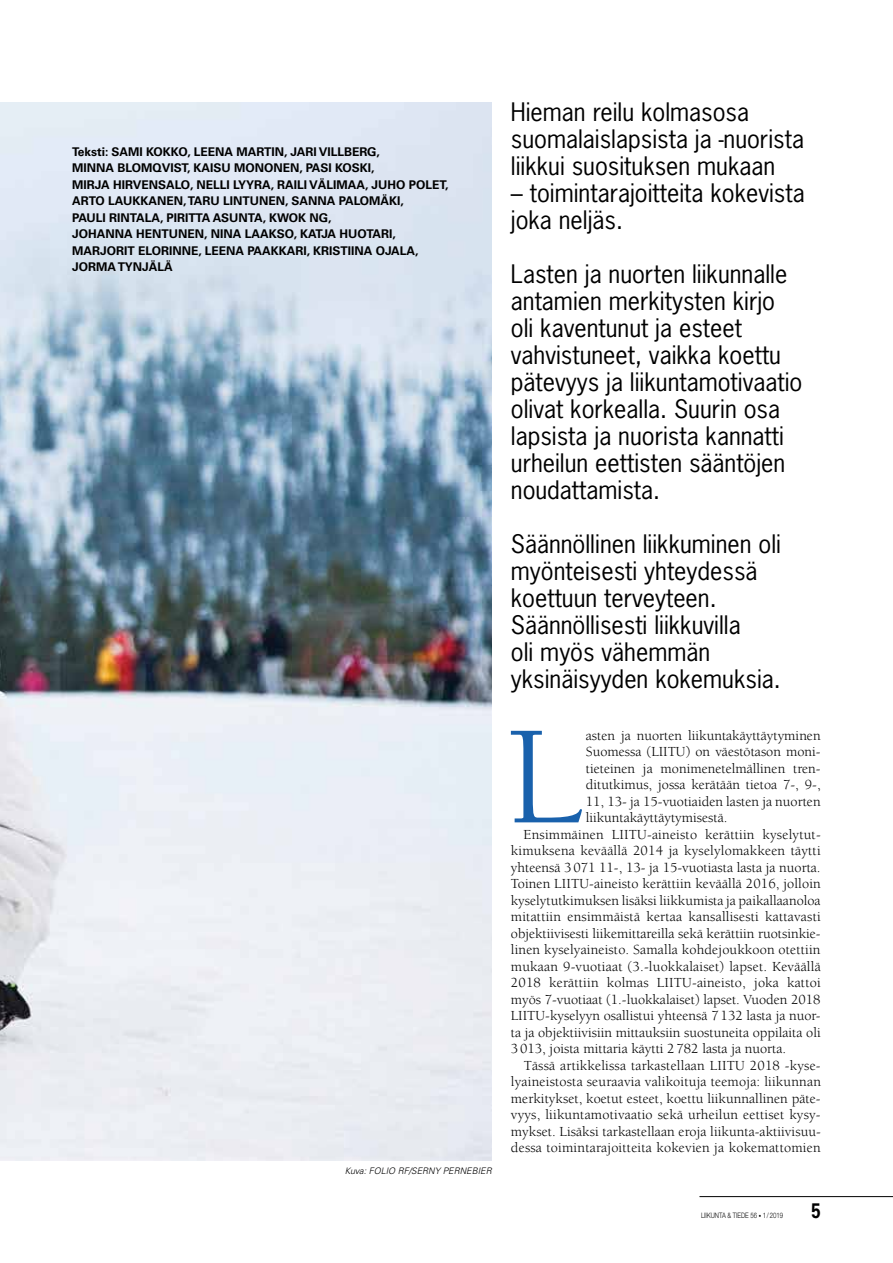
<style>
.page{position:relative;width:893px;height:1263px;background:#fff}
.page>*{position:absolute;margin:0;border:0;box-sizing:border-box;transform-origin:0 0}
.t1{font:144.15px "Berkeley Std";color:#1961ac}
.t2{font:24px/27px "News Gothic";color:#000}
.t3{font:700 21px "Univers";color:#000;scale:.8 1}
.t4{font:14.25px "Berkeley Std";letter-spacing:.005em;color:#000}
.t5{font:700 12px/16.5px "Univers";color:#000}
.t6{font:italic 300 9px "Univers";color:#000}
.t7{font:300 7.5px "Helvetica Neue";color:#000;scale:.8 1}
.s1{font-size:6px}
</style>
<div class="page">
<img style="left:0;top:102px;width:492px;height:1059px">
<hr style="left:699px;top:1196px;width:194px;height:1px;background:#000">
<p class="t5" style="left:72px;top:143px;width:378px">Teksti: SAMI KOKKO, LEENA MARTIN, JARI VILLBERG,<br>MINNA BLOMQVIST, KAISU MONONEN, PASI KOSKI,<br>MIRJA HIRVENSALO, NELLI LYYRA, RAILI VÄLIMAA, JUHO POLET, ARTO LAUKKANEN, TARU LINTUNEN, SANNA PALOMÄKI,<br>PAULI RINTALA, PIRITTA ASUNTA, KWOK NG,<br>JOHANNA HENTUNEN, NINA LAAKSO, KATJA HUOTARI, MARJORIT ELORINNE, LEENA PAAKKARI, KRISTIINA OJALA, JORMA TYNJÄLÄ</p>
<p class="t6" style="left:345px;top:1165px;width:148px">Kuva: FOLIO RF/SERNY PERNEBIER</p>
<h2 class="t2" style="left:511px;top:99px;width:295px">Hieman reilu kolmasosa suomalaislapsista ja -nuorista liikkui suosituksen mukaan</h2>
<h2 class="t2" style="left:511px;top:180px;width:295px">– toimintarajoitteita kokevista joka neljäs.</h2>
<p class="t2" style="left:511px;top:261px;width:293px">Lasten ja nuorten liikunnalle antamien merkitysten kirjo oli kaventunut ja esteet vahvistuneet, vaikka koettu pätevyys ja liikuntamotivaatio olivat korkealla. Suurin osa lapsista ja nuorista kannatti urheilun eettisten sääntöjen noudattamista.</p>
<h2 class="t2" style="left:511px;top:531px;width:272px">Säännöllinen liikkuminen oli myönteisesti yhteydessä koettuun terveyteen.<br>Säännöllisesti liikkuvilla<br>oli myös vähemmän yksinäisyyden kokemuksia.</h2>
<h1 class="t1" style="left:507px;top:700px;width:76px">L</h1>
<p class="t4" style="left:586px;top:728px;width:236px">asten ja nuorten liikuntakäyttäytyminen</p>
<p class="t4" style="left:586px;top:744px;width:236px">Suomessa (LIITU) on väestötason moni-</p>
<p class="t4" style="left:586px;top:761px;width:236px">tieteinen ja monimenetelmällinen tren-</p>
<p class="t4" style="left:586px;top:777px;width:236px">ditutkimus, jossa kerätään tietoa 7-, 9-,</p>
<p class="t4" style="left:586px;top:794px;width:236px">11, 13- ja 15-vuotiaiden lasten ja nuorten</p>
<p class="t4" style="left:586px;top:810px;width:143px">liikuntakäyttäytymisestä.</p>
<p class="t4" style="left:524px;top:827px;width:299px">Ensimmäinen LIITU-aineisto kerättiin kyselytut-</p>
<p class="t4" style="left:511px;top:843px;width:311px">kimuksena keväällä 2014 ja kyselylomakkeen täytti</p>
<p class="t4" style="left:511px;top:860px;width:311px">yhteensä 3071 11-, 13- ja 15-vuotiasta lasta ja nuorta.</p>
<p class="t4" style="left:511px;top:876px;width:311px">Toinen LIITU-aineisto kerättiin keväällä 2016, jolloin</p>
<p class="t4" style="left:511px;top:893px;width:311px">kyselytutkimuksen lisäksi liikkumista ja paikallaanoloa</p>
<p class="t4" style="left:511px;top:909px;width:311px">mitattiin ensimmäistä kertaa kansallisesti kattavasti</p>
<p class="t4" style="left:511px;top:926px;width:311px">objektiivisesti liikemittareilla sekä kerättiin ruotsinkie-</p>
<p class="t4" style="left:511px;top:942px;width:311px">linen kyselyaineisto. Samalla kohdejoukkoon otettiin</p>
<p class="t4" style="left:511px;top:959px;width:311px">mukaan 9-vuotiaat (3.-luokkalaiset) lapset. Keväällä</p>
<p class="t4" style="left:511px;top:975px;width:311px">2018 kerättiin kolmas LIITU-aineisto, joka kattoi</p>
<p class="t4" style="left:511px;top:992px;width:311px">myös 7-vuotiaat (1.-luokkalaiset) lapset. Vuoden 2018</p>
<p class="t4" style="left:511px;top:1008px;width:311px">LIITU-kyselyyn osallistui yhteensä 7132 lasta ja nuor-</p>
<p class="t4" style="left:511px;top:1025px;width:311px">ta ja objektiivisiin mittauksiin suostuneita oppilaita oli</p>
<p class="t4" style="left:511px;top:1041px;width:277px">3013, joista mittaria käytti 2782 lasta ja nuorta.</p>
<p class="t4" style="left:524px;top:1058px;width:299px">Tässä artikkelissa tarkastellaan LIITU 2018 -kyse-</p>
<p class="t4" style="left:511px;top:1074px;width:312px">lyaineistosta seuraavia valikoituja teemoja: liikunnan</p>
<p class="t4" style="left:511px;top:1091px;width:310px">merkitykset, koetut esteet, koettu liikunnallinen päte-</p>
<p class="t4" style="left:511px;top:1107px;width:311px">vyys, liikuntamotivaatio sekä urheilun eettiset kysy-</p>
<p class="t4" style="left:511px;top:1124px;width:311px">mykset. Lisäksi tarkastellaan eroja liikunta-aktiivisuu-</p>
<p class="t4" style="left:511px;top:1140px;width:311px">dessa toimintarajoitteita kokevien ja kokemattomien</p>
<p class="t7" style="left:701px;top:1211px;width:104px">LIIKUNTA &amp; TIEDE 56 <span class="s1">•</span> 1/2019</p>
<h3 class="t3" style="left:812px;top:1199px;width:13px">5</h3>
</div>
